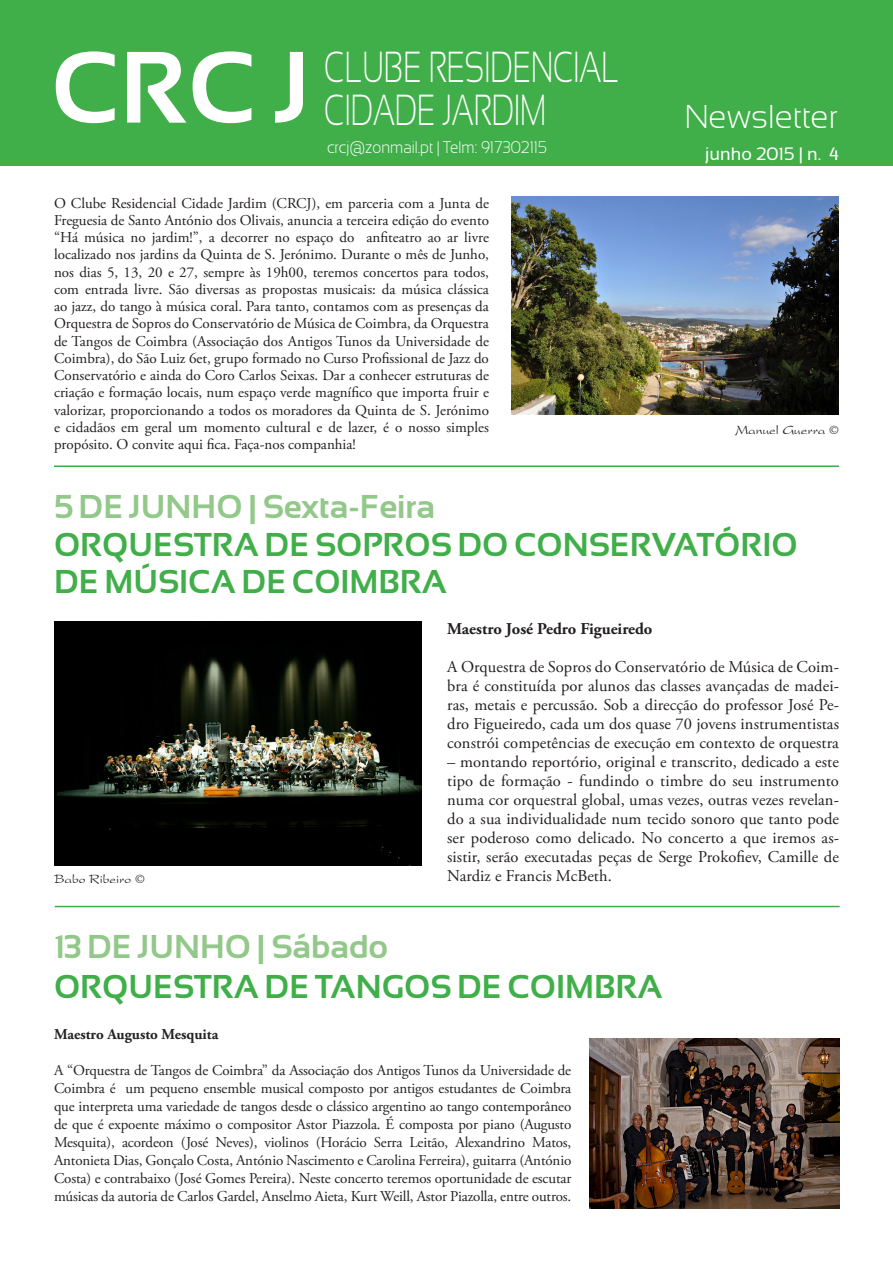
<style>
.page{position:relative;width:893px;height:1263px;background:#fff}
.page>*{position:absolute;margin:0;border:0;box-sizing:border-box;transform-origin:0 0}
.t1{font:700 101.4px "Sansation";color:#fff}
.t2{font:300 43.5px "Sansation";color:#fff;scale:.7 1}
.t3{font:700 33px/37.5px "Sansation";color:#40ae49}
.t4{font:700 33px "Sansation";color:#92c889}
.t5{font:300 33px "Sansation";color:#fff}
.t6{font:18px "Sansation";color:#fff}
.t7{font:300 16.8px "Sansation";color:#fff;scale:.9 1}
.t8{font:16.5px/19px "Adobe Garamond Pro";letter-spacing:.005em;color:#231f20;text-align:justify}
.t9{font:700 16.5px "Adobe Garamond Pro";color:#231f20}
.t10{font:15px/17.2px "Adobe Garamond Pro";color:#231f20;text-align:justify}
.Normal__Web{font:15px/18px "Adobe Garamond Pro";letter-spacing:-.01em;color:#222;text-align:justify}
.Normal__Web-2{font:700 15px "Adobe Garamond Pro";color:#222}
.t11{font:13.5px "President Plain";color:#231f20}
</style>
<div class="page">
<hr style="left:54px;top:465px;width:785px;height:2px;background:#40ae49">
<hr style="left:55px;top:906px;width:785px;height:1px;background:#40ae49">
<div style="left:0;top:0;width:893px;height:165px;background:#40ae49"></div>
<img style="left:54px;top:622px;width:368px;height:243px">
<img style="left:512px;top:197px;width:327px;height:217px">
<img style="left:589px;top:1039px;width:251px;height:170px">
<p class="t1" style="left:51px;top:31px;width:261px">CRC J</p>
<p class="t2" style="left:324px;top:43px;width:423px">CLUBE RESIDENCIAL</p>
<p class="t2" style="left:324px;top:86px;width:318px">CIDADE JARDIM</p>
<p class="t7" style="left:327px;top:137px;width:246px">crcj@zonmail.pt | Telm: 917302115</p>
<p class="t10" style="left:54px;top:195px;width:437px">O Clube Residencial Cidade Jardim (CRCJ), em parceria com a Junta de Freguesia de Santo António dos Olivais, anuncia a terceira edição do evento “Há música no jardim!”, a decorrer no espaço do anfiteatro ao ar livre localizado nos jardins da Quinta de S. Jerónimo. Durante o mês de Junho, nos dias 5, 13, 20 e 27, sempre às 19h00, teremos concertos para todos, com entrada livre. São diversas as propostas musicais: da música clássica ao jazz, do tango à música coral. Para tanto, contamos com as presenças da Orquestra de Sopros do Conservatório de Música de Coimbra, da Orquestra de Tangos de Coimbra (Associação dos Antigos Tunos da Universidade de Coimbra), do São Luiz 6et, grupo formado no Curso Profissional de Jazz do Conservatório e ainda do Coro Carlos Seixas. Dar a conhecer estruturas de criação e formação locais, num espaço verde magnífico que importa fruir e valorizar, proporcionando a todos os moradores da Quinta de S. Jerónimo e cidadãos em geral um momento cultural e de lazer, é o nosso simples propósito. O convite aqui fica. Faça-nos companhia!</p>
<p class="t5" style="left:685px;top:99px;width:155px">Newsletter</p>
<p class="t6" style="left:705px;top:144px;width:135px">junho 2015 | n.º 4</p>
<p class="t11" style="left:735px;top:422px;width:105px">Manuel Guerra ©</p>
<p class="t4" style="left:54px;top:488px;width:383px">5 DE JUNHO | Sexta-Feira</p>
<p class="t3" style="left:54px;top:526px;width:745px">ORQUESTRA DE SOPROS DO CONSERVATÓRIO<br>DE MÚSICA DE COIMBRA</p>
<p class="t9" style="left:447px;top:619px;width:207px">Maestro José Pedro Figueiredo</p>
<p class="t8" style="left:447px;top:658px;width:393px">A Orquestra de Sopros do Conservatório de Música de Coim&shy;bra é constituída por alunos das classes avançadas de madei&shy;ras, metais e percussão. Sob a direcção do professor José Pe&shy;dro Figueiredo, cada um dos quase 70 jovens instrumentistas constrói competências de execução em contexto de orquestra</p>
<p class="t8" style="left:447px;top:752px;width:393px">– montando reportório, original e transcrito, dedicado a este tipo de formação - fundindo o timbre do seu instrumento numa cor orquestral global, umas vezes, outras vezes revelan&shy;do a sua individualidade num tecido sonoro que tanto pode ser poderoso como delicado. No concerto a que iremos as&shy;sistir, serão executadas peças de Serge Prokofiev, Camille de Nardiz e Francis McBeth.</p>
<p class="t11" style="left:54px;top:872px;width:92px">Babo Ribeiro ©</p>
<p class="t4" style="left:54px;top:928px;width:335px">13 DE JUNHO | Sábado</p>
<p class="t3" style="left:54px;top:968px;width:610px">ORQUESTRA DE TANGOS DE COIMBRA</p>
<p class="Normal__Web-2" style="left:54px;top:1025px;width:166px">Maestro Augusto Mesquita</p>
<p class="Normal__Web" style="left:54px;top:1061px;width:519px">A “Orquestra de Tangos de Coimbra” da Associação dos Antigos Tunos da Universidade de Coimbra é um pequeno ensemble musical composto por antigos estudantes de Coimbra que interpreta uma variedade de tangos desde o clássico argentino ao tango contemporâneo de que é expoente máximo o compositor Astor Piazzola. É composta por piano (Augusto Mesquita), acordeon (José Neves), violinos (Horácio Serra Leitão, Alexandrino Matos, Antonieta Dias, Gonçalo Costa, António Nascimento e Carolina Ferreira), guitarra (António Costa) e contrabaixo (José Gomes Pereira). Neste concerto teremos oportunidade de escutar músicas da autoria de Carlos Gardel, Anselmo Aieta, Kurt Weill, Astor Piazolla, entre outros.</p>
</div>
